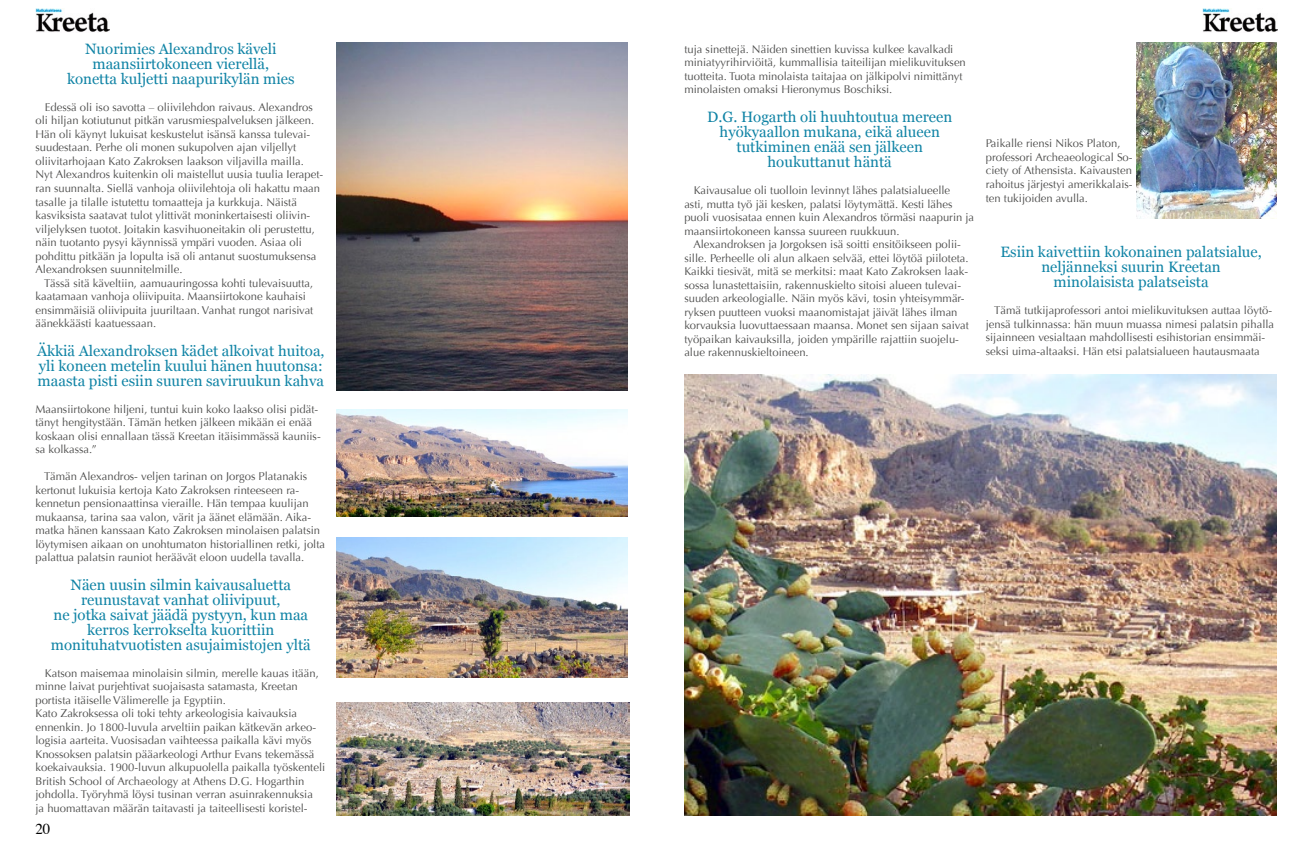
<style>
.page{position:relative;width:1312px;height:851px;background:#fff}
.page>*{position:absolute;margin:0;border:0;box-sizing:border-box;transform-origin:0 0}
.t1{font:15px/15px "Georgia";color:#0f83a5;text-align:center}
.t2{font:15px "Times";color:#000}
.t3{font:11.25px/13.5px "Optima";color:#4d4d4c}
</style>
<div class="page">
<img style="left:35px;top:9px;width:75px;height:23px">
<img style="left:1202px;top:9px;width:74px;height:23px">
<img style="left:337px;top:43px;width:290px;height:347px">
<img style="left:337px;top:409px;width:290px;height:107px">
<img style="left:337px;top:537px;width:290px;height:140px">
<img style="left:684px;top:374px;width:592px;height:441px">
<img style="left:337px;top:702px;width:292px;height:113px">
<img style="left:1136px;top:43px;width:140px;height:175px">
<h1 class="t1" style="left:67px;top:41px;width:229px">Nuorimies Alexandros käveli maansiirtokoneen vierellä, konetta kuljetti naapurikylän mies</h1>
<p class="t3" style="left:35px;top:100px;width:289px;text-indent:9px">Edessä oli iso savotta – oliivilehdon raivaus. Alexandros oli hiljan kotiutunut pitkän varusmiespalveluksen jälkeen.<br>Hän oli käynyt lukuisat keskustelut isänsä kanssa tulevai&shy;suudestaan. Perhe oli monen sukupolven ajan viljellyt oliivitarhojaan Kato Zakroksen laakson viljavilla mailla.<br>Nyt Alexandros kuitenkin oli maistellut uusia tuulia Ierapet&shy;ran suunnalta. Siellä vanhoja oliivilehtoja oli hakattu maan tasalle ja tilalle istutettu tomaatteja ja kurkkuja. Näistä kasviksista saatavat tulot ylittivät moninkertaisesti oliivin&shy;viljelyksen tuotot. Joitakin kasvihuoneitakin oli perustettu, näin tuotanto pysyi käynnissä ympäri vuoden. Asiaa oli pohdittu pitkään ja lopulta isä oli antanut suostumuksensa Alexandroksen suunnitelmille.</p>
<p class="t3" style="left:35px;top:276px;width:279px;text-indent:9px">Tässä sitä käveltiin, aamuauringossa kohti tulevaisuutta, kaatamaan vanhoja oliivipuita. Maansiirtokone kauhaisi ensimmäisiä oliivipuita juuriltaan. Vanhat rungot narisivat äänekkäästi kaatuessaan.</p>
<h1 class="t1" style="left:37px;top:343px;width:289px;text-align:left">Äkkiä Alexandroksen kädet alkoivat huitoa, yli koneen metelin kuului hänen huutonsa: maasta pisti esiin suuren saviruukun kahva</h1>
<p class="t3" style="left:35px;top:402px;width:287px">Maansiirtokone hiljeni, tuntui kuin koko laakso olisi pidät&shy;tänyt hengitystään. Tämän hetken jälkeen mikään ei enää koskaan olisi ennallaan tässä Kreetan itäisimmässä kauniis&shy;sa kolkassa.”</p>
<p class="t3" style="left:35px;top:469px;width:291px;text-indent:9px">Tämän Alexandros- veljen tarinan on Jorgos Platanakis kertonut lukuisia kertoja Kato Zakroksen rinteeseen ra&shy;kennetun pensionaattinsa vieraille. Hän tempaa kuulijan mukaansa, tarina saa valon, värit ja äänet elämään. Aika&shy;matka hänen kanssaan Kato Zakroksen minolaisen palatsin löytymisen aikaan on unohtumaton historiallinen retki, jolta palattua palatsin rauniot heräävät eloon uudella tavalla.</p>
<h1 class="t1" style="left:51px;top:577px;width:261px">Näen uusin silmin kaivausaluetta reunustavat vanhat oliivipuut,<br>ne jotka saivat jäädä pystyyn, kun maa kerros kerrokselta kuorittiin monituhatvuotisten asujaimistojen yltä</h1>
<p class="t3" style="left:35px;top:666px;width:291px;text-indent:9px">Katson maisemaa minolaisin silmin, merelle kauas itään, minne laivat purjehtivat suojaisasta satamasta, Kreetan portista itäiselle Välimerelle ja Egyptiin.<br>Kato Zakroksessa oli toki tehty arkeologisia kaivauksia ennenkin. Jo 1800-luvula arveltiin paikan kätkevän arkeo&shy;logisia aarteita. Vuosisadan vaihteessa paikalla kävi myös Knossoksen palatsin pääarkeologi Arthur Evans tekemässä koekaivauksia. 1900-luvun alkupuolella paikalla työskenteli British School of Archaeology at Athens D.G. Hogarthin johdolla. Työryhmä löysi tusinan verran asuinrakennuksia<br>ja huomattavan määrän taitavasti ja taiteellisesti koristel-</p>
<h1 class="t2" style="left:35px;top:815px;width:16px">20</h1>
<p class="t3" style="left:684px;top:42px;width:283px">tuja sinettejä. Näiden sinettien kuvissa kulkee kavalkadi miniatyyrihirviöitä, kummallisia taiteilijan mielikuvituksen tuotteita. Tuota minolaista taitajaa on jälkipolvi nimittänyt minolaisten omaksi Hieronymus Boschiksi.</p>
<h1 class="t1" style="left:707px;top:109px;width:246px">D.G. Hogarth oli huuhtoutua mereen hyökyaallon mukana, eikä alueen tutkiminen enää sen jälkeen houkuttanut häntä</h1>
<p class="t3" style="left:684px;top:183px;width:291px;text-indent:9px">Kaivausalue oli tuolloin levinnyt lähes palatsialueelle<br>asti, mutta työ jäi kesken, palatsi löytymättä. Kesti lähes puoli vuosisataa ennen kuin Alexandros törmäsi naapurin ja maansiirtokoneen kanssa suureen ruukkuun.</p>
<p class="t3" style="left:684px;top:237px;width:286px;text-indent:9px">Alexandroksen ja Jorgoksen isä soitti ensitöikseen polii&shy;sille. Perheelle oli alun alkaen selvää, ettei löytöä piiloteta.<br>Kaikki tiesivät, mitä se merkitsi: maat Kato Zakroksen laak&shy;sossa lunastettaisiin, rakennuskielto sitoisi alueen tulevai&shy;suuden arkeologialle. Näin myös kävi, tosin yhteisymmär&shy;ryksen puutteen vuoksi maanomistajat jäivät lähes ilman korvauksia luovuttaessaan maansa. Monet sen sijaan saivat työpaikan kaivauksilla, joiden ympärille rajattiin suojelu&shy;alue rakennuskieltoineen.</p>
<p class="t3" style="left:985px;top:137px;width:148px">Paikalle riensi Nikos Platon, professori Archeaeological So&shy;ciety of Athensista. Kaivausten rahoitus järjestyi amerikkalais&shy;ten tukijoiden avulla.</p>
<h1 class="t1" style="left:1000px;top:244px;width:263px">Esiin kaivettiin kokonainen palatsialue, neljänneksi suurin Kreetan minolaisista palatseista</h1>
<p class="t3" style="left:985px;top:303px;width:290px;text-indent:9px">Tämä tutkijaprofessori antoi mielikuvituksen auttaa löytö&shy;jensä tulkinnassa: hän muun muassa nimesi palatsin pihalla sijainneen vesialtaan mahdollisesti esihistorian ensimmäi&shy;seksi uima-altaaksi. Hän etsi palatsialueen hautausmaata</p>
</div>
